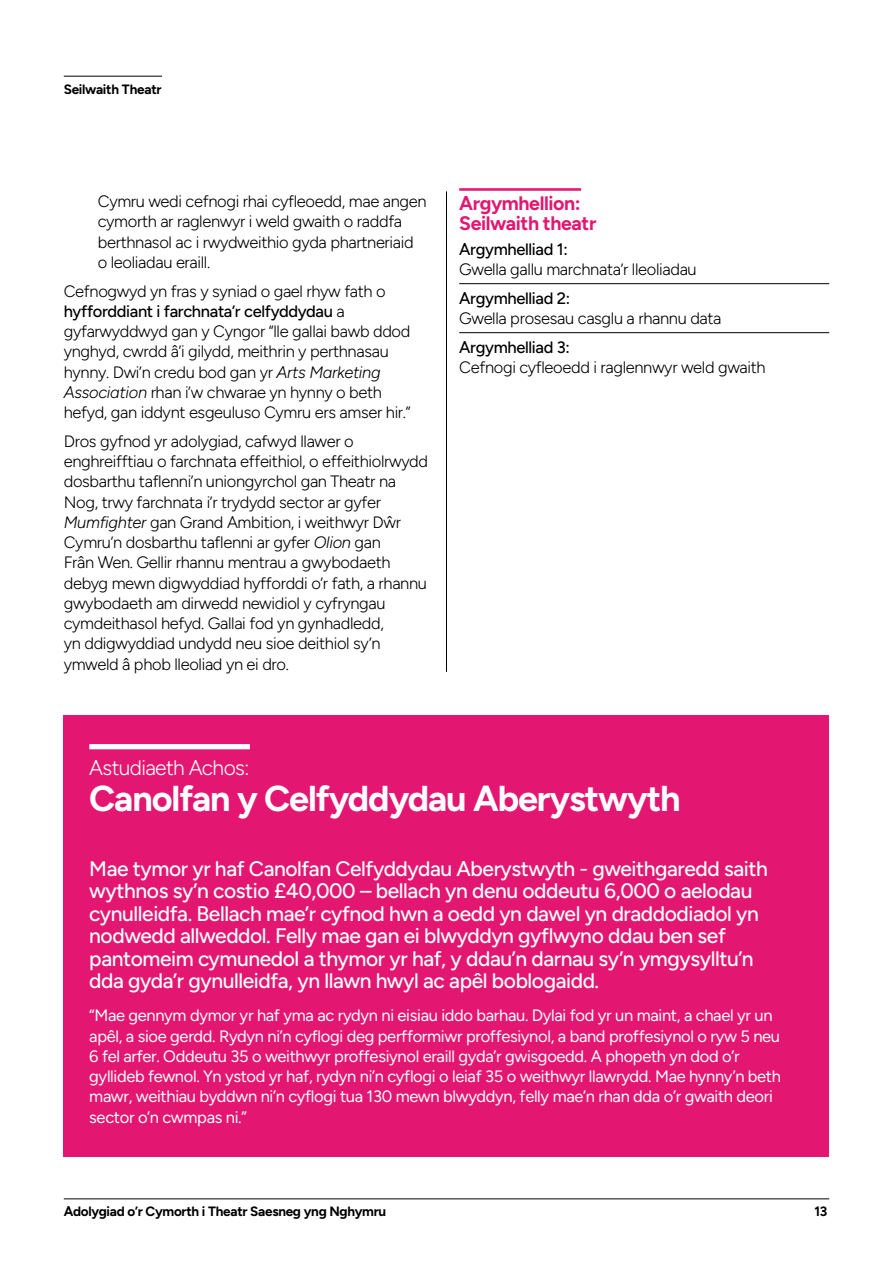
<style>
.page{position:relative;width:893px;height:1263px;background:#fff}
.page>*{position:absolute;margin:0;border:0;box-sizing:border-box;transform-origin:0 0}
.t1{font:700 36px "Figtree";letter-spacing:-.03em;color:#fff}
.t2{font:500 21px/22.5px "Figtree";letter-spacing:-.02em;color:#fff}
.t3{font:300 21px "Figtree";letter-spacing:-.03em;color:#fff}
.t4{font:700 19.5px/20.2px "Figtree";letter-spacing:-.02em;color:#e31671}
.t5{font:300 16.5px/20.2px "Figtree";letter-spacing:-.02em;color:#000}
.t6{font:16.5px/20.2px "Figtree";letter-spacing:-.02em;color:#fff}
.t7{font:500 16.5px "Figtree";letter-spacing:-.02em;color:#000}
.t8{font:700 13.5px "Figtree";letter-spacing:-.02em;color:#000}
.s1{font-weight:500}
.s2{font-style:italic}
</style>
<div class="page">
<hr style="left:64px;top:1198px;width:765px;height:1px;background:#000">
<hr style="left:64px;top:76px;width:98px;height:1px;background:#000">
<hr style="left:459px;top:188px;width:122px;height:3px;background:#e31671">
<hr style="left:459px;top:283px;width:370px;height:1px;background:#000">
<hr style="left:459px;top:332px;width:370px;height:1px;background:#000">
<hr style="left:446px;top:191px;width:1px;height:481px;background:#000">
<div style="left:64px;top:715px;width:765px;height:442px;background:#e31671"></div>
<div style="left:89px;top:744px;width:161px;height:5px;background:#fff"></div>
<p class="t8" style="left:64px;top:81px;width:99px">Seilwaith Theatr</p>
<p class="t5" style="left:98px;top:191px;width:330px">Cymru wedi cefnogi rhai cyfleoedd, mae angen cymorth ar raglenwyr i weld gwaith o raddfa berthnasol ac i rwydweithio gyda phartneriaid o leoliadau eraill.</p>
<p class="t5" style="left:64px;top:281px;width:348px">Cefnogwyd yn fras y syniad o gael rhyw fath o <span class="s1">hyfforddiant i farchnata’r celfyddydau</span> a gyfarwyddwyd gan y Cyngor “lle gallai bawb ddod ynghyd, cwrdd â’i gilydd, meithrin y perthnasau hynny. Dwi’n credu bod gan yr <span class="s2">Arts Marketing Association</span> rhan i’w chwarae yn hynny o beth hefyd, gan iddynt esgeuluso Cymru ers amser hir.”</p>
<p class="t5" style="left:64px;top:431px;width:366px">Dros gyfnod yr adolygiad, cafwyd llawer o enghreifftiau o farchnata effeithiol, o effeithiolrwydd dosbarthu taflenni’n uniongyrchol gan Theatr na Nog, trwy farchnata i’r trydydd sector ar gyfer <span class="s2">Mumfighter</span> gan Grand Ambition, i weithwyr Dŵr Cymru’n dosbarthu taflenni ar gyfer <span class="s2">Olion</span> gan<br>Frân Wen. Gellir rhannu mentrau a gwybodaeth debyg mewn digwyddiad hyfforddi o’r fath, a rhannu gwybodaeth am dirwedd newidiol y cyfryngau cymdeithasol hefyd. Gallai fod yn gynhadledd,<br>yn ddigwyddiad undydd neu sioe deithiol sy’n ymweld â phob lleoliad yn ei dro.</p>
<p class="t4" style="left:459px;top:193px;width:139px">Argymhellion:<br>Seilwaith theatr</p>
<p class="t7" style="left:459px;top:239px;width:110px">Argymhelliad 1:</p>
<p class="t5" style="left:459px;top:259px;width:239px">Gwella gallu marchnata’r lleoliadau</p>
<p class="t7" style="left:459px;top:288px;width:112px">Argymhelliad 2:</p>
<p class="t5" style="left:459px;top:308px;width:264px">Gwella prosesau casglu a rhannu data</p>
<p class="t7" style="left:459px;top:337px;width:112px">Argymhelliad 3:</p>
<p class="t5" style="left:459px;top:357px;width:308px">Cefnogi cyfleoedd i raglennwyr weld gwaith</p>
<p class="t3" style="left:89px;top:756px;width:161px">Astudiaeth Achos:</p>
<h1 class="t1" style="left:89px;top:777px;width:593px">Canolfan y Celfyddydau Aberystwyth</h1>
<p class="t2" style="left:89px;top:857px;width:680px">Mae tymor yr haf Canolfan Celfyddydau Aberystwyth - gweithgaredd saith wythnos sy’n costio £40,000 – bellach yn denu oddeutu 6,000 o aelodau cynulleidfa. Bellach mae’r cyfnod hwn a oedd yn dawel yn draddodiadol yn nodwedd allweddol. Felly mae gan ei blwyddyn gyflwyno ddau ben sef pantomeim cymunedol a thymor yr haf, y ddau’n darnau sy’n ymgysylltu’n dda gyda’r gynulleidfa, yn llawn hwyl ac apêl boblogaidd.</p>
<p class="t6" style="left:89px;top:1005px;width:693px">“Mae gennym dymor yr haf yma ac rydyn ni eisiau iddo barhau. Dylai fod yr un maint, a chael yr un apêl, a sioe gerdd. Rydyn ni’n cyflogi deg perfformiwr proffesiynol, a band proffesiynol o ryw 5 neu 6 fel arfer. Oddeutu 35 o weithwyr proffesiynol eraill gyda’r gwisgoedd. A phopeth yn dod o’r gyllideb fewnol. Yn ystod yr haf, rydyn ni’n cyflogi o leiaf 35 o weithwyr llawrydd. Mae hynny’n beth mawr, weithiau byddwn ni’n cyflogi tua 130 mewn blwyddyn, felly mae’n rhan dda o’r gwaith deori sector o’n cwmpas ni.”</p>
<p class="t8" style="left:64px;top:1203px;width:324px">Adolygiad o’r Cymorth i Theatr Saesneg yng Nghymru</p>
<p class="t8" style="left:814px;top:1203px;width:14px">13</p>
</div>
